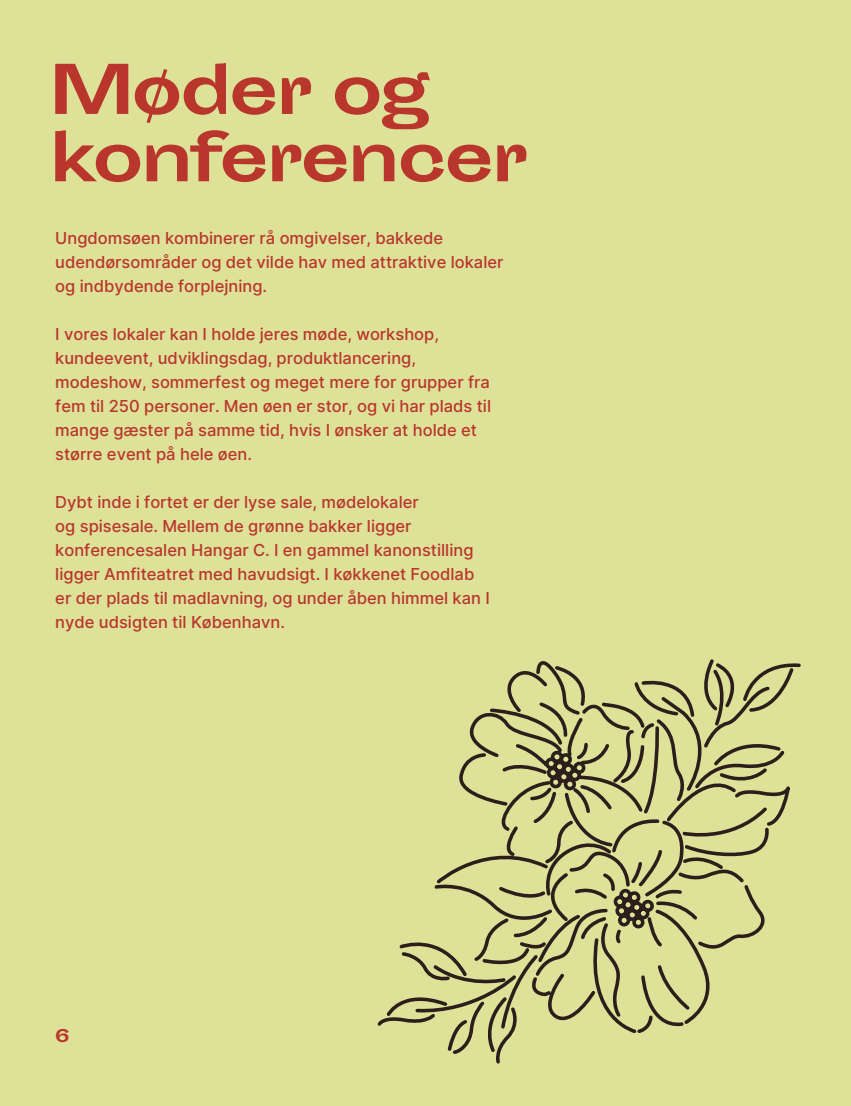
<style>
.page{position:relative;width:851px;height:1106px;background:#fff}
.page>*{position:absolute;margin:0;border:0;box-sizing:border-box;transform-origin:0 0}
.t1{font:64.5px/67.3px "UOE Sporting Grotesque Bold";letter-spacing:-.05em;color:#b9362d}
.t2{font:16.5px/24px "Inter";color:#b9362d}
.t3{font:700 16.5px "Sporting Grotesque";color:#b9362d}
</style>
<div class="page">
<div style="left:0;top:0;width:850px;height:1106px;background:#dee198"></div>
<svg style="left:377px;top:659px;width:424px;height:405px"></svg>
<h1 class="t1" style="left:49px;top:58px;width:480px">Møder og konferencer</h1>
<p class="t2" style="left:55px;top:226px;width:449px">Ungdomsøen kombinerer rå omgivelser, bakkede udendørsområder og det vilde hav med attraktive lokaler og indbydende forplejning.</p>
<p class="t2" style="left:55px;top:322px;width:437px">I vores lokaler kan I holde jeres møde, workshop, kundeevent, udviklingsdag, produktlancering, modeshow, sommerfest og meget mere for grupper fra fem til 250 personer. Men øen er stor, og vi har plads til mange gæster på samme tid, hvis I ønsker at holde et større event på hele øen.</p>
<p class="t2" style="left:55px;top:490px;width:436px">Dybt inde i fortet er der lyse sale, mødelokaler<br>og spisesale. Mellem de grønne bakker ligger konferencesalen Hangar C. I en gammel kanonstilling ligger Amfiteatret med havudsigt. I køkkenet Foodlab er der plads til madlavning, og under åben himmel kan I nyde udsigten til København.</p>
<p class="t3" style="left:55px;top:1026px;width:16px">6</p>
</div>
